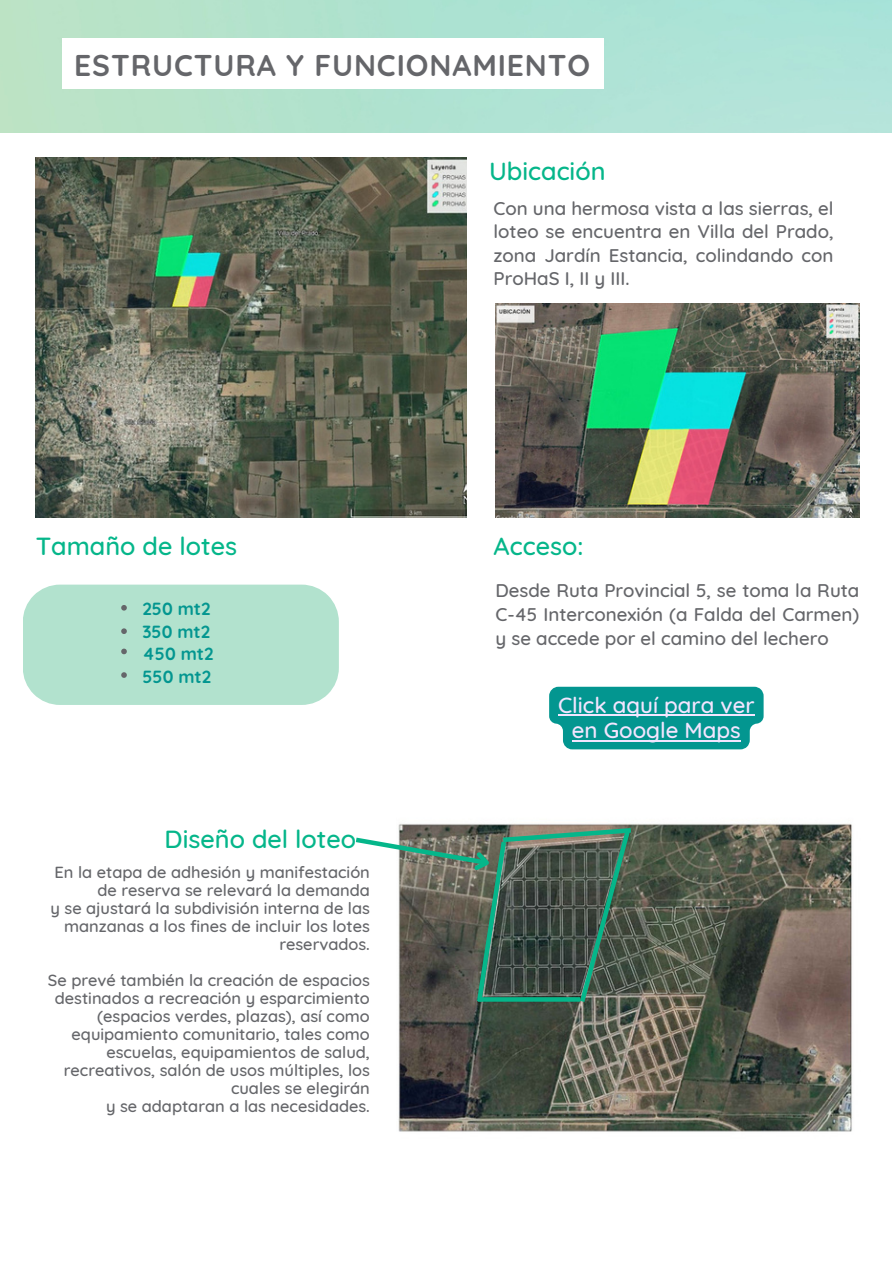
<style>
.page{position:relative;width:893px;height:1264px;background:#fff}
.page>*{position:absolute;margin:0;border:0;box-sizing:border-box;transform-origin:0 0}
.t1{font:700 30px "Quicksand";letter-spacing:.03em;color:#65666a}
.t2{font:500 25.2px "Quicksand";color:#05b68a}
.t3{font:500 22.2px/24.8px "Quicksand";color:#f3e5ff;text-align:center}
.t4{font:500 18.75px/23.5px "Quicksand";color:#65666a;text-align:justify}
.t5{font:700 17.55px/22.5px "Quicksand";color:#039690}
.t6{font:500 16.35px/18px "Quicksand";color:#65666a;text-align:right}
</style>
<div class="page">
<img style="left:398px;top:823px;width:454px;height:309px">
<img style="left:36px;top:158px;width:430px;height:359px">
<img style="left:495px;top:304px;width:364px;height:213px">
<div style="left:23px;top:584px;width:316px;height:121px;background:#b2e2ce"></div>
<svg style="left:549px;top:686px;width:214px;height:63px;background:#1b9f9a"></svg>
<hr style="left:558px;top:714px;width:196px;height:1px;background:#f3e5ff">
<hr style="left:572px;top:740px;width:168px;height:1px;background:#f3e5ff">
<svg style="left:355px;top:824px;width:280px;height:182px"></svg>
<h1 class="t1" style="left:74px;top:46px;width:517px">ESTRUCTURA Y FUNCIONAMIENTO</h1>
<h2 class="t2" style="left:36px;top:530px;width:203px">Tamaño de lotes</h2>
<p class="t5" style="left:142px;top:597px;width:72px">250 mt2<br>350 mt2<br>450 mt2<br>550 mt2</p>
<h2 class="t2" style="left:165px;top:822px;width:193px">Diseño del loteo</h2>
<p class="t6" style="left:50px;top:862px;width:321px">En la etapa de adhesión y manifestación de reserva se relevará la demanda<br>y se ajustará la subdivisión interna de las manzanas a los fines de incluir los lotes reservados.</p>
<p class="t6" style="left:48px;top:970px;width:323px">Se prevé también la creación de espacios destinados a recreación y esparcimiento (espacios verdes, plazas), así como equipamiento comunitario, tales como escuelas, equipamientos de salud, recreativos, salón de usos múltiples, los cuales se elegirán<br>y se adaptaran a las necesidades.</p>
<h2 class="t2" style="left:489px;top:155px;width:118px">Ubicación</h2>
<p class="t4" style="left:493px;top:196px;width:341px">Con una hermosa vista a las sierras, el loteo se encuentra en Villa del Prado, zona Jardín Estancia, colindando con ProHaS I, II y III.</p>
<h2 class="t2" style="left:493px;top:530px;width:91px">Acceso:</h2>
<p class="t4" style="left:495px;top:578px;width:365px">Desde Ruta Provincial 5, se toma la Ruta C-45 Interconexión (a Falda del Carmen) y se accede por el camino del lechero</p>
<h3 class="t3" style="left:558px;top:692px;width:198px">Click aquí para ver en Google Maps</h3>
</div>
